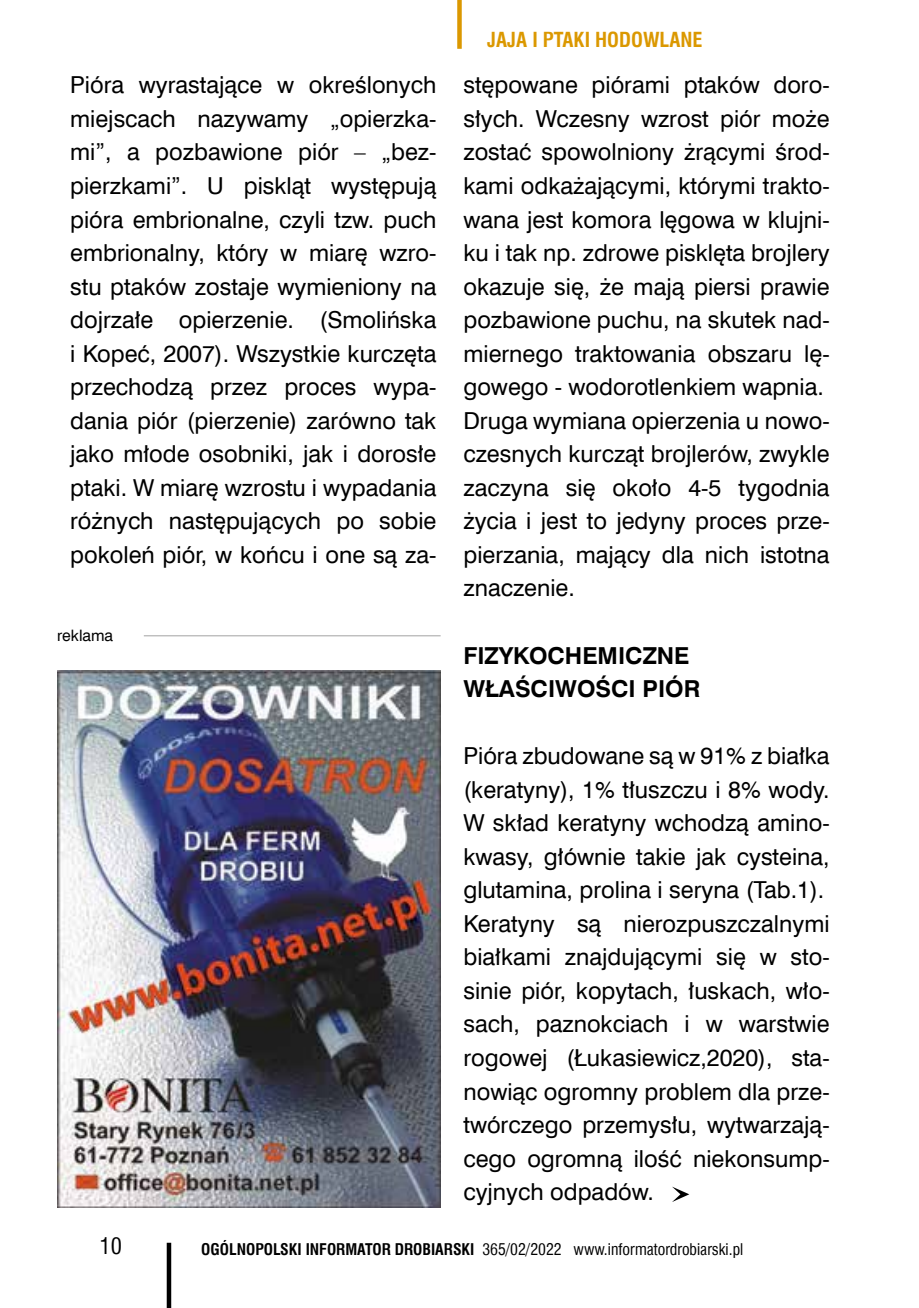
<style>
.page{position:relative;width:919px;height:1308px;background:#fff}
.page>*{position:absolute;margin:0;border:0;box-sizing:border-box;transform-origin:0 0}
.t1{font:23.4px/33.5px "Swis 721 EU";color:#000}
.t2{font:700 23.4px/33.5px "Swis 721 EU";color:#000}
.t3{font:22.5px "Swis 721 Cn EU";color:#000}
.t4{font:700 20.25px "Swis 721 Cn EU";color:#db9800}
.t5{font:15.75px "Swis 721 Cn EU";color:#000}
.t6{font:15.75px "Swis 721 EU";color:#000}
.s1{font-weight:700}
</style>
<div class="page">
<hr style="left:167px;top:1242px;width:4px;height:65px;background:#000">
<svg style="left:457px;top:0;width:4px;height:49px"></svg>
<svg style="left:672px;top:1186px;width:17px;height:16px"></svg>
<hr style="left:144px;top:635px;width:296px;height:1px;background:#000">
<img style="left:57px;top:670px;width:383px;height:537px">
<p class="t4" style="left:487px;top:28px;width:217px">JAJA I PTAKI HODOWLANE</p>
<p class="t1" style="left:70px;top:69px;width:367px;text-align:justify">Pióra wyrastające w określonych miejscach nazywamy „opierzka&shy;mi”, a pozbawione piór – „bez&shy;pierzkami”. U piskląt występują pióra embrionalne, czyli tzw. puch embrionalny, który w miarę wzro&shy;stu ptaków zostaje wymieniony na dojrzałe opierzenie. (Smolińska i Kopeć, 2007). Wszystkie kurczęta przechodzą przez proces wypa&shy;dania piór (pierzenie) zarówno tak jako młode osobniki, jak i dorosłe ptaki. W miarę wzrostu i wypadania różnych następujących po sobie pokoleń piór, w końcu i one są za-</p>
<p class="t1" style="left:463px;top:69px;width:367px">stępowane piórami ptaków doro&shy;słych. Wczesny wzrost piór może zostać spowolniony żrącymi środ&shy;kami odkażającymi, którymi trakto&shy;wana jest komora lęgowa w klujni&shy;ku i tak np. zdrowe pisklęta brojlery okazuje się, że mają piersi prawie pozbawione puchu, na skutek nad&shy;miernego traktowania obszaru lę&shy;gowego - wodorotlenkiem wapnia.<br>Druga wymiana opierzenia u nowo&shy;czesnych kurcząt brojlerów, zwykle zaczyna się około 4-5 tygodnia życia i jest to jedyny proces prze&shy;pierzania, mający dla nich istotna znaczenie.</p>
<p class="t6" style="left:57px;top:626px;width:58px">reklama</p>
<p class="t3" style="left:100px;top:1231px;width:24px">10</p>
<p class="t2" style="left:463px;top:640px;width:238px">FIZYKOCHEMICZNE<br>WŁAŚCIWOŚCI PIÓR</p>
<p class="t1" style="left:463px;top:740px;width:367px">Pióra zbudowane są w 91% z białka (keratyny), 1% tłuszczu i 8% wody.<br>W skład keratyny wchodzą amino&shy;kwasy, głównie takie jak cysteina, glutamina, prolina i seryna (Tab.1).<br>Keratyny są nierozpuszczalnymi białkami znajdującymi się w sto&shy;sinie piór, kopytach, łuskach, wło&shy;sach, paznokciach i w warstwie rogowej (Łukasiewicz,2020), sta&shy;nowiąc ogromny problem dla prze&shy;twórczego przemysłu, wytwarzają&shy;cego ogromną ilość niekonsump&shy;cyjnych odpadów.</p>
<p class="t5" style="left:201px;top:1238px;width:543px"><span class="s1">OGÓLNOPOLSKI INFORMATOR DROBIARSKI</span> 365/02/2022 www.informatordrobiarski.pl</p>
</div>
